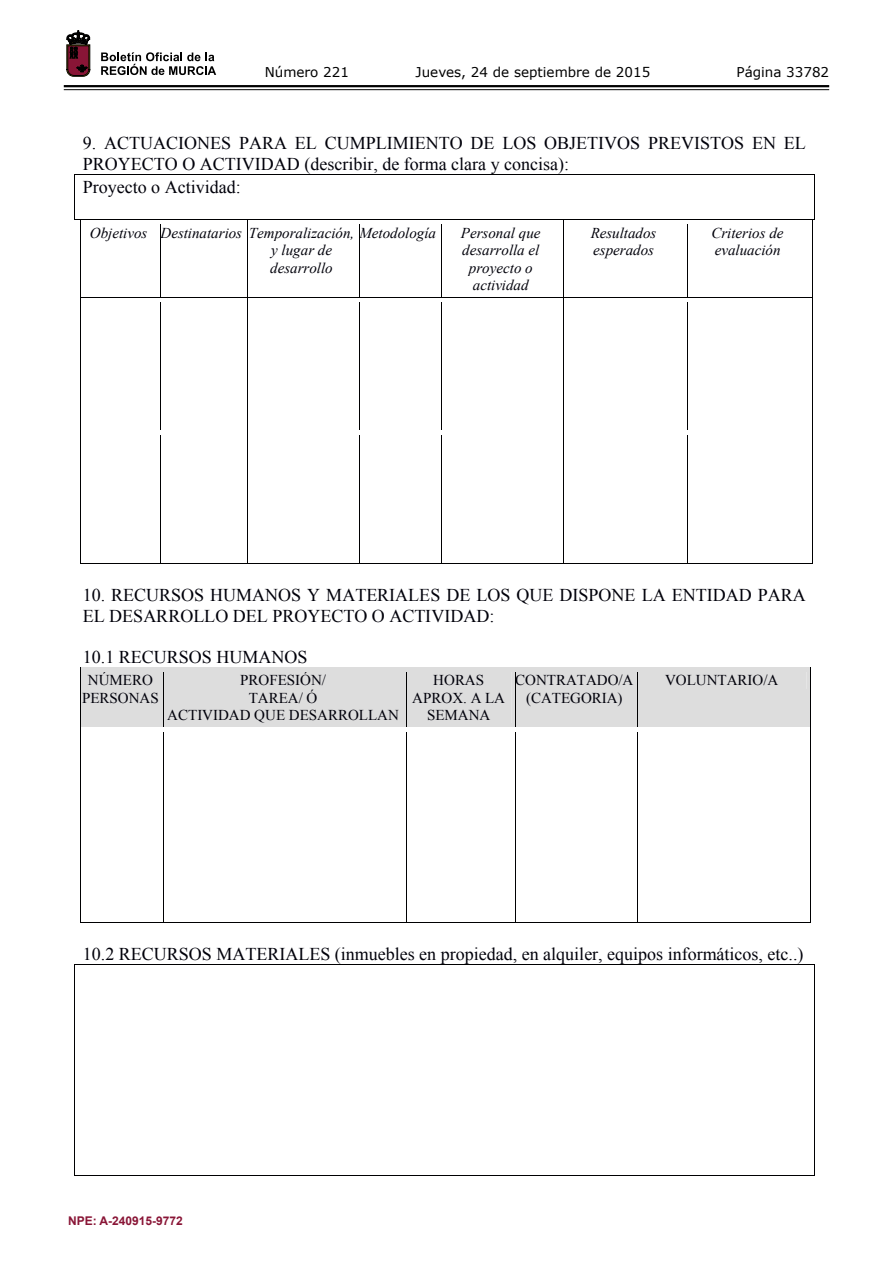
<style>
.page{position:relative;width:893px;height:1263px;background:#fff}
.page>*{position:absolute;margin:0;border:0;box-sizing:border-box;transform-origin:0 0}
.t1{font:18px/20.7px "Times New Roman";color:#00000a}
.t2{font:italic 15px/17.2px "Times New Roman";color:#00000a}
.t3{font:15px/17.2px "Times New Roman";color:#00000a;text-align:center}
.t4{font:13.5px "Verdana";color:#000}
.t5{font:700 12px "Arial";color:#891536}
</style>
<div class="page">
<hr style="left:64px;top:85px;width:765px;height:2px;background:#000">
<hr style="left:64px;top:89px;width:765px;height:1px;background:#000">
<svg style="left:101px;top:52px;width:115px;height:23px"></svg>
<svg style="left:67px;top:31px;width:23px;height:45px"></svg>
<hr style="left:74px;top:174px;width:741px;height:1px;background:#000001">
<hr style="left:74px;top:219px;width:741px;height:1px;background:#000001">
<svg style="left:74px;top:175px;width:1px;height:44px"></svg>
<svg style="left:81px;top:175px;width:734px;height:389px"></svg>
<svg style="left:81px;top:667px;width:730px;height:256px"></svg>
<hr style="left:74px;top:964px;width:741px;height:1px;background:#000001">
<hr style="left:74px;top:1175px;width:741px;height:1px;background:#000001">
<svg style="left:74px;top:965px;width:1px;height:210px"></svg>
<svg style="left:814px;top:965px;width:1px;height:210px"></svg>
<p class="t4" style="left:265px;top:62px;width:86px">Número 221</p>
<p class="t4" style="left:416px;top:62px;width:236px">Jueves, 24 de septiembre de 2015</p>
<p class="t4" style="left:736px;top:62px;width:94px">Página 33782</p>
<p class="t1" style="left:83px;top:133px;width:724px">9. ACTUACIONES PARA EL CUMPLIMIENTO DE LOS OBJETIVOS PREVISTOS EN EL<br>PROYECTO O ACTIVIDAD (describir, de forma clara y concisa):</p>
<p class="t1" style="left:83px;top:176px;width:159px">Proyecto o Actividad:</p>
<p class="t2" style="left:270px;top:224px;width:167px;text-indent:-180px">Objetivos Destinatarios Temporalización, Metodología y lugar de<br>desarrollo</p>
<p class="t2" style="left:461px;top:224px;width:81px;text-align:center">Personal que desarrolla el proyecto o actividad</p>
<p class="t2" style="left:591px;top:224px;width:67px">Resultados esperados</p>
<p class="t2" style="left:711px;top:224px;width:74px">Criterios de evaluación</p>
<p class="t1" style="left:83px;top:584px;width:724px">10. RECURSOS HUMANOS Y MATERIALES DE LOS QUE DISPONE LA ENTIDAD PARA<br>EL DESARROLLO DEL PROYECTO O ACTIVIDAD:</p>
<p class="t1" style="left:83px;top:646px;width:226px">10.1 RECURSOS HUMANOS</p>
<p class="t3" style="left:82px;top:671px;width:78px">NÚMERO<br>PERSONAS</p>
<p class="t3" style="left:167px;top:671px;width:233px">PROFESIÓN/<br>TAREA/ Ó<br>ACTIVIDAD QUE DESARROLLAN</p>
<p class="t3" style="left:412px;top:671px;width:94px">HORAS<br>APROX. A LA<br>SEMANA</p>
<p class="t3" style="left:515px;top:671px;width:120px">CONTRATADO/A (CATEGORIA)</p>
<p class="t3" style="left:665px;top:671px;width:115px">VOLUNTARIO/A</p>
<p class="t1" style="left:83px;top:943px;width:722px">10.2 RECURSOS MATERIALES (inmuebles en propiedad, en alquiler, equipos informáticos, etc..)</p>
<p class="t5" style="left:68px;top:1213px;width:116px">NPE: A-240915-9772</p>
</div>
